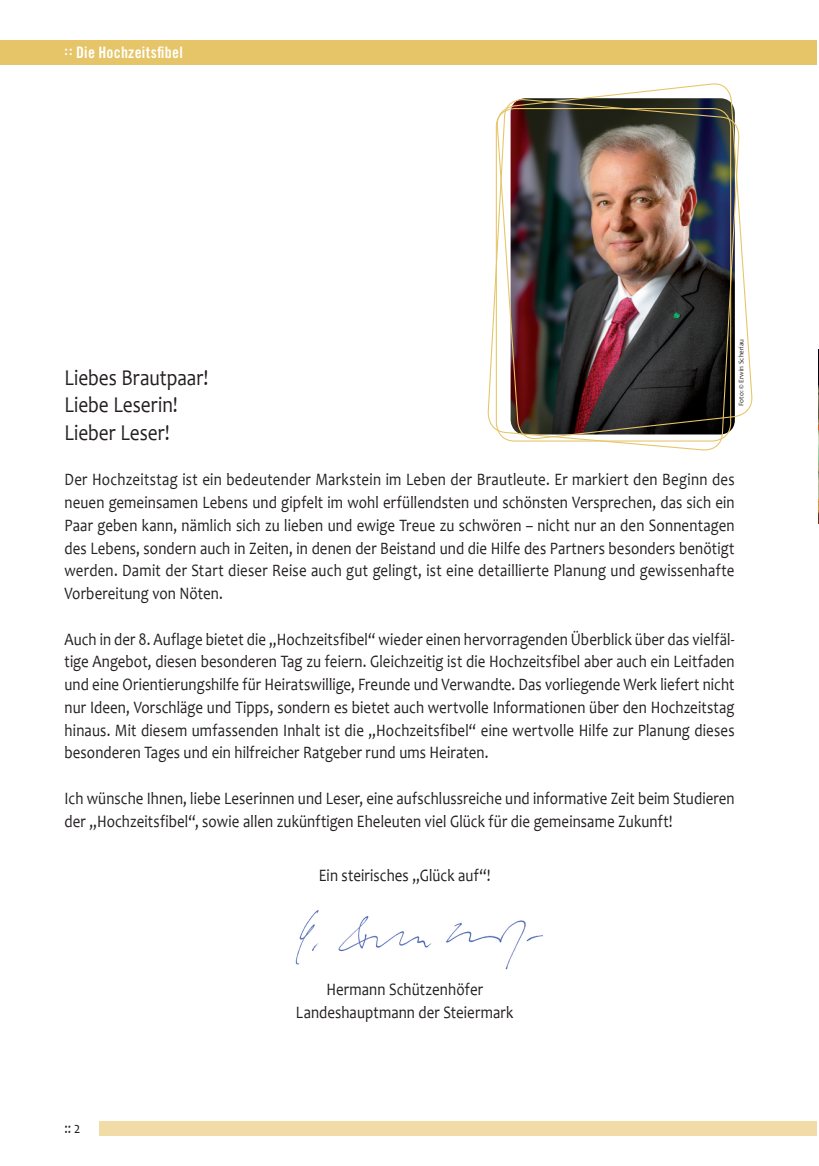
<style>
.page{position:relative;width:819px;height:1166px;background:#fff}
.page>*{position:absolute;margin:0;border:0;box-sizing:border-box;transform-origin:0 0}
.t1{font:22.75px/27.3px "Candara";color:#231f20;scale:.85 1}
.t2{font:17.5px/22.8px "Candara";letter-spacing:.01em;color:#231f20;text-align:justify;scale:.85 1}
.t3{font:15.75px "Trade Gothic Bold Cond Twenty";letter-spacing:.015em;color:#fff}
.t4{font:15.75px "Candara";color:#231f20;scale:.85 1}
.t5{font:7px "Candara";color:#231f20}
</style>
<div class="page">
<img style="left:295px;top:910px;width:247px;height:60px">
<svg style="left:581px;top:83px;width:172px;height:333px"></svg>
<img style="left:487px;top:98px;width:252px;height:353px">
<div style="left:496px;top:108px;width:235px;height:333px;border:1px solid #e6c568;border-radius:18px"></div>
<img style="left:818px;top:352px;width:1px;height:171px">
<div style="left:0;top:40px;width:816px;height:24px;background:#e6c568"></div>
<div style="left:99px;top:1121px;width:717px;height:15px;background:#f1dca8"></div>
<p class="t3" style="left:64px;top:43px;width:120px">:: Die Hochzeitsfibel</p>
<p class="t5" style="left:736px;top:406px;width:69px;rotate:-90deg">Foto: © Erwin Scheriau</p>
<h1 class="t1" style="left:64px;top:364px;width:171px">Liebes Brautpaar!<br>Liebe Leserin!<br>Lieber Leser!</h1>
<p class="t2" style="left:64px;top:468px;width:789px">Der Hochzeitstag ist ein bedeutender Markstein im Leben der Brautleute. Er markiert den Beginn des neuen gemeinsamen Lebens und gipfelt im wohl erfüllendsten und schönsten Versprechen, das sich ein Paar geben kann, nämlich sich zu lieben und ewige Treue zu schwören – nicht nur an den Sonnentagen des Lebens, sondern auch in Zeiten, in denen der Beistand und die Hilfe des Partners besonders benötigt werden. Damit der Start dieser Reise auch gut gelingt, ist eine detaillierte Planung und gewissenhafte Vorbereitung von Nöten.</p>
<p class="t2" style="left:64px;top:627px;width:789px">Auch in der 8. Auflage bietet die „Hochzeitsfibel“ wieder einen hervorragenden Überblick über das vielfäl&shy;tige Angebot, diesen besonderen Tag zu feiern. Gleichzeitig ist die Hochzeitsfibel aber auch ein Leitfaden und eine Orientierungshilfe für Heiratswillige, Freunde und Verwandte. Das vorliegende Werk liefert nicht nur Ideen, Vorschläge und Tipps, sondern es bietet auch wertvolle Informationen über den Hochzeitstag hinaus. Mit diesem umfassenden Inhalt ist die „Hochzeitsfibel“ eine wertvolle Hilfe zur Planung dieses besonderen Tages und ein hilfreicher Ratgeber rund ums Heiraten.</p>
<p class="t2" style="left:64px;top:787px;width:789px">Ich wünsche Ihnen, liebe Leserinnen und Leser, eine aufschlussreiche und informative Zeit beim Studieren der „Hochzeitsfibel“, sowie allen zukünftigen Eheleuten viel Glück für die gemeinsame Zukunft!</p>
<p class="t2" style="left:319px;top:864px;width:204px">Ein steirisches „Glück auf“!</p>
<p class="t4" style="left:64px;top:1118px;width:20px">:: 2</p>
<p class="t2" style="left:296px;top:978px;width:257px;text-align:center">Hermann Schützenhöfer<br>Landeshauptmann der Steiermark</p>
</div>
